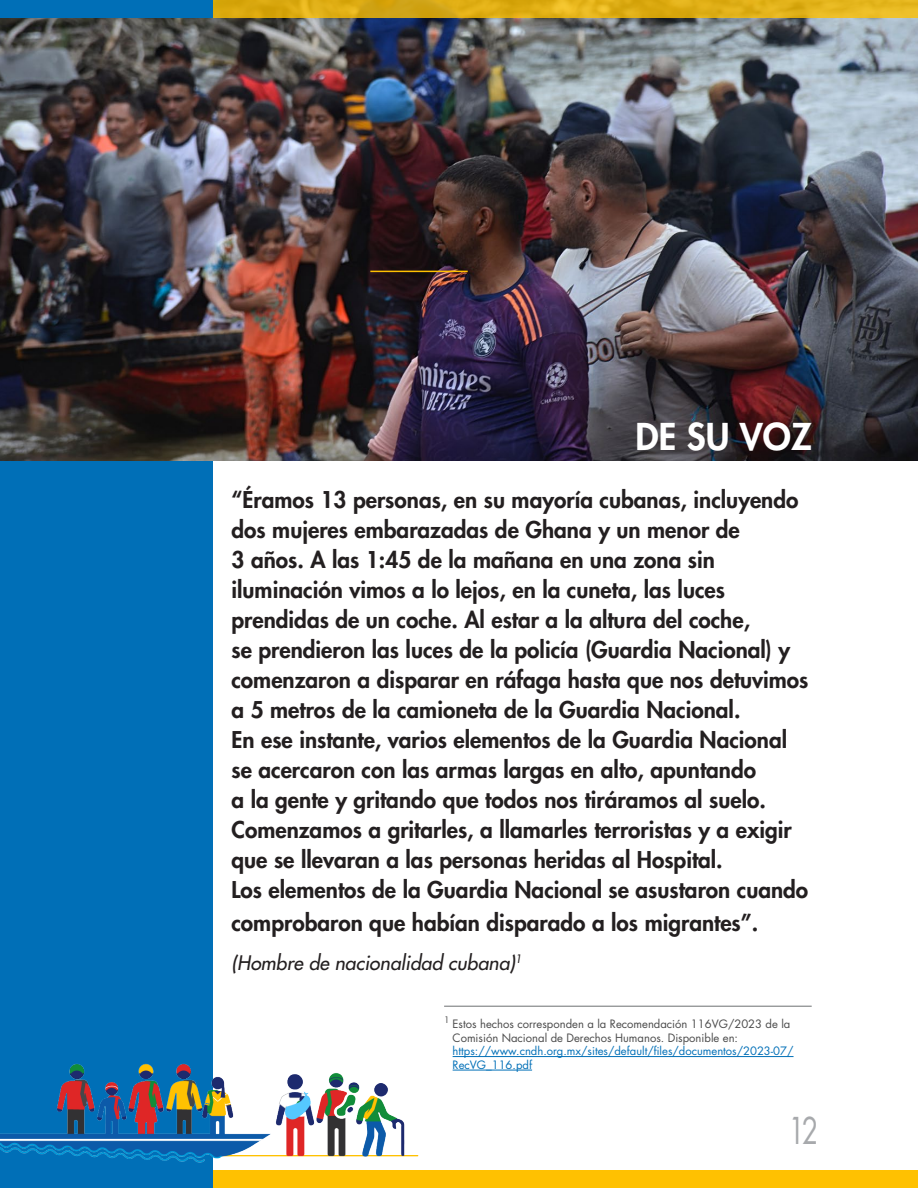
<style>
.page{position:relative;width:918px;height:1188px;background:#fff}
.page>*{position:absolute;margin:0;border:0;box-sizing:border-box;transform-origin:0 0}
.titulos{font:800 36px "Futura Std";color:#fff}
.t1{font:36px "Futura Std";color:#a7a9ac;scale:.75 1}
.resaltado{font:800 22.5px/30px "Futura Std";color:#231f20}
.resaltado-2{font:italic 500 19.5px "Futura Std";color:#231f20}
.Footnote_text{font:11.25px/13.5px "Futura Std";color:#4a4a4a}
.Footnote_text-2{font:11.25px/13.5px "Futura Std";color:#006fb7}
</style>
<div class="page">
<div style="left:0;top:374px;width:213px;height:796px;background:#006fb7"></div>
<img style="left:0;top:18px;width:918px;height:442px">
<hr style="left:444px;top:1006px;width:368px;height:1px;background:#6d6f71">
<hr style="left:453px;top:1056px;width:341px;height:1px;background:#006fb7">
<hr style="left:453px;top:1070px;width:79px;height:1px;background:#006fb7">
<hr style="left:370px;top:271px;width:98px;height:1px;background:#ffc101">
<svg style="left:0;top:0;width:918px;height:18px;background:#daac18"></svg>
<div style="left:0;top:0;width:213px;height:17px;background:#006fb7"></div>
<div style="left:0;top:1170px;width:918px;height:18px;background:#ffc101"></div>
<div style="left:0;top:1170px;width:213px;height:18px;background:#006fb7"></div>
<img style="left:0;top:1063px;width:419px;height:100px">
<p class="titulos" style="left:636px;top:414px;width:178px">DE SU VOZ</p>
<p class="resaltado" style="left:232px;top:485px;width:569px">“Éramos 13 personas, en su mayoría cubanas, incluyendo dos mujeres embarazadas de Ghana y un menor de<br>3 años. A las 1:45 de la mañana en una zona sin iluminación vimos a lo lejos, en la cuneta, las luces prendidas de un coche. Al estar a la altura del coche,</p>
<p class="resaltado" style="left:232px;top:635px;width:578px">se prendieron las luces de la policía (Guardia Nacional) y comenzaron a disparar en ráfaga hasta que nos detuvimos a 5 metros de la camioneta de la Guardia Nacional.</p>
<p class="resaltado" style="left:232px;top:725px;width:562px">En ese instante, varios elementos de la Guardia Nacional se acercaron con las armas largas en alto, apuntando<br>a la gente y gritando que todos nos tiráramos al suelo.<br>Comenzamos a gritarles, a llamarles terroristas y a exigir que se llevaran a las personas heridas al Hospital.</p>
<p class="resaltado" style="left:232px;top:874px;width:578px;line-height:33px">Los elementos de la Guardia Nacional se asustaron cuando comprobaron que habían disparado a los migrantes”.</p>
<p class="resaltado-2" style="left:232px;top:950px;width:292px">(Hombre de nacionalidad cubana)<sup>1</sup></p>
<p class="Footnote_text" style="left:453px;top:1018px;width:339px;text-indent:-9px"><sup>1</sup> Estos hechos corresponden a la Recomendación 116VG/2023 de la<br>Comisión Nacional de Derechos Humanos. Disponible en:</p>
<p class="Footnote_text-2" style="left:453px;top:1045px;width:342px">https://www.cndh.org.mx/sites/default/files/documentos/2023-07/<br>RecVG_116.pdf</p>
<h1 class="t1" style="left:789px;top:1107px;width:41px">12</h1>
</div>
